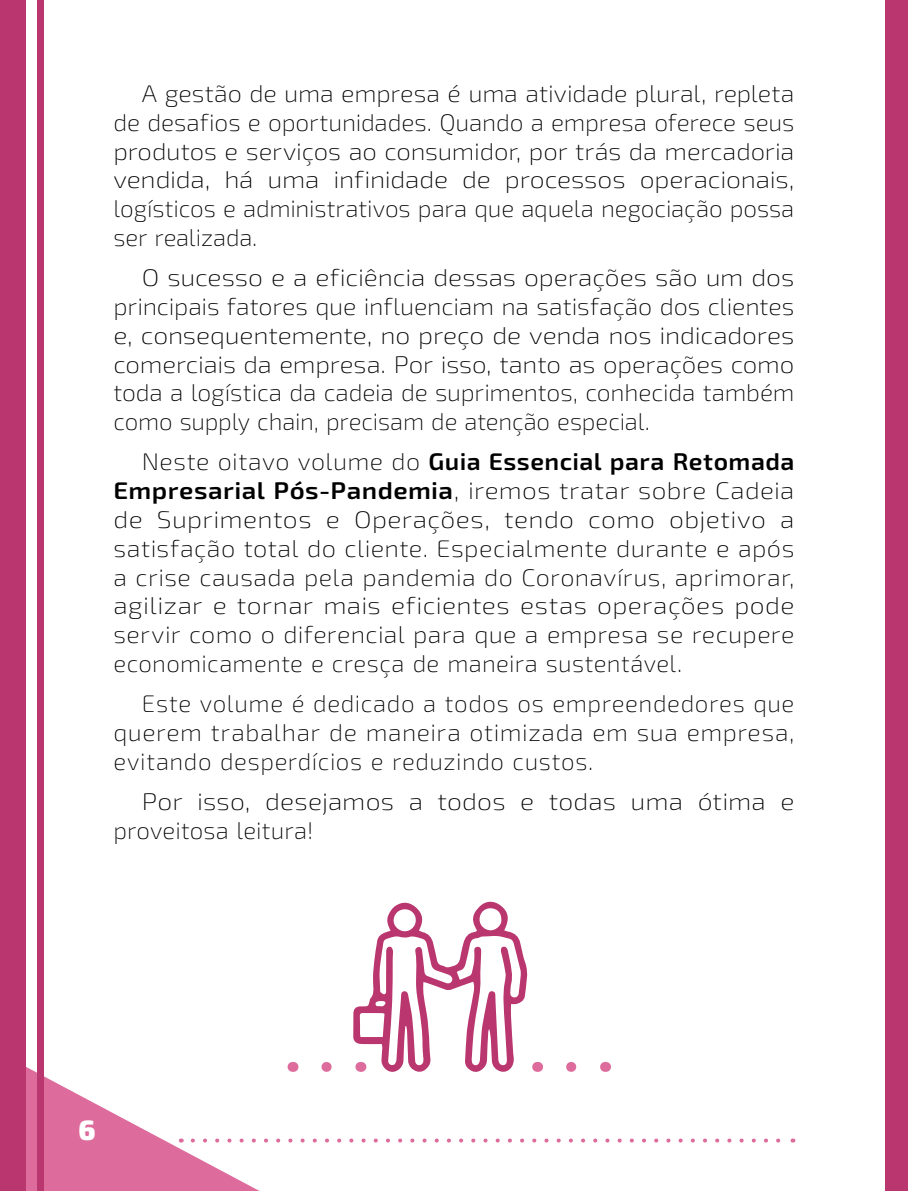
<style>
.page{position:relative;width:908px;height:1191px;background:#fff}
.page>*{position:absolute;margin:0;border:0;box-sizing:border-box;transform-origin:0 0}
.t1{font:900 28px "Exo 2";color:#fff}
.t2{font:200 24px/28.8px "Exo 2";letter-spacing:.005em;color:#000;text-align:justify;scale:1.04 1}
.t3{font:200 24px/28.8px "Exo 2";letter-spacing:.005em;color:#000;text-align:justify;scale:1.1 1}
.t4{font:200 24px/28.8px "Exo 2";letter-spacing:.005em;color:#000;text-align:justify;scale:1.05 1}
.t5{font:200 24px/28.8px "Exo 2";letter-spacing:.005em;color:#000;text-align:justify}
.s1{font-weight:600}
</style>
<div class="page">
<div style="left:884px;top:0;width:23px;height:1191px;background:#b9366f"></div>
<div style="left:0;top:0;width:26px;height:1191px;background:#b9366f"></div>
<div style="left:37px;top:0;width:6px;height:1191px;background:#b9366f"></div>
<svg style="left:26px;top:900px;width:755px;height:291px"></svg>
<p class="t4" style="left:113px;top:80px;width:649px;text-indent:28px">A gestão de uma empresa é uma atividade plural, repleta de desafios e oportunidades. Quando a empresa oferece seus produtos e serviços ao consumidor, por trás da mercadoria vendida, há uma infinidade de processos operacionais, logísticos e administrativos para que aquela negociação possa ser realizada.</p>
<p class="t3" style="left:113px;top:264px;width:620px;text-indent:28px">O sucesso e a eficiência dessas operações são um dos principais fatores que influenciam na satisfação dos clientes e, consequentemente, no preço de venda nos indicadores comerciais da empresa. Por isso, tanto as operações como toda a logística da cadeia de suprimentos, conhecida também como supply chain, precisam de atenção especial.</p>
<p class="t2" style="left:113px;top:448px;width:656px;text-indent:28px">Neste oitavo volume do <span class="s1">Guia Essencial para Retomada Empresarial Pós-Pandemia</span>, iremos tratar sobre Cadeia de Suprimentos e Operações, tendo como objetivo a satisfação total do cliente. Especialmente durante e após a crise causada pela pandemia do Coronavírus, aprimorar, agilizar e tornar mais eficientes estas operações pode servir como o diferencial para que a empresa se recupere economicamente e cresça de maneira sustentável.</p>
<p class="t5" style="left:113px;top:690px;width:682px;text-indent:28px">Este volume é dedicado a todos os empreendedores que querem trabalhar de maneira otimizada em sua empresa, evitando desperdícios e reduzindo custos.</p>
<p class="t3" style="left:113px;top:787px;width:620px;text-indent:28px">Por isso, desejamos a todos e todas uma ótima e proveitosa leitura!</p>
<p class="t1" style="left:78px;top:1112px;width:19px">6</p>
</div>
